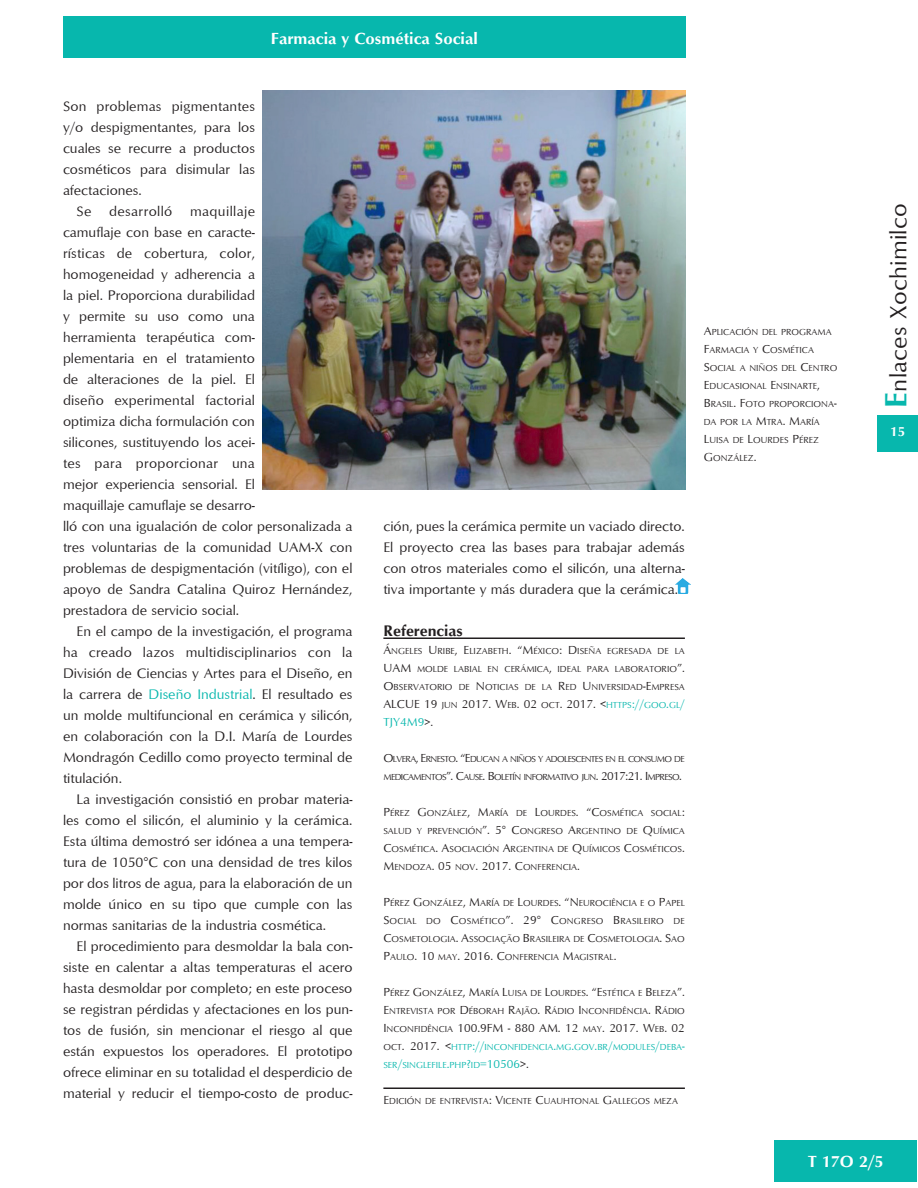
<style>
.page{position:relative;width:918px;height:1188px;background:#fff}
.page>*{position:absolute;margin:0;border:0;box-sizing:border-box;transform-origin:0 0}
.t1{font:24px "Optimum";letter-spacing:.01em;color:#231f20}
.t2{font:700 16.5px "Optimum";color:#fff}
.subtitulo{font:700 15.75px "Optimum";color:#231f20}
.cuerpo_de_texto{font:14.25px/21px "Optimum";color:#231f20;text-align:justify}
.cuerpo_de_textosin_s{font:14.25px/21px "Optimum";color:#231f20;text-align:justify}
.cuerpo_de_texto-2{font:14.25px "Optimum";letter-spacing:.025em;color:#231f20}
.t3{font:700 13.5px "Optimum";color:#fff}
.pie{font:12px/18px "Optimum";color:#231f20}
.pie_2o_parrafo{font:12px "Optimum";color:#231f20}
.pie_2o_parrafo-2{font:9px/18px "Optimum";color:#231f20;text-align:justify}
.pie-2{font:9px/18px "Optimum";color:#231f20;text-align:right}
.pies_de_foto{font:9px/18px "Optimum";color:#231f20}
.pie_2o_parrafo-3{font:9px/18px "Optimum";letter-spacing:-.065em;color:#231f20}
.pie_2o_parrafo-4{font:9px/18px "Optimum";color:#07b7ad}
.s1{color:#07b7ad}
.s2{font-size:12px}
.s3{font-weight:700;font-size:31.5px;color:#07b7ad}
.s4{font-size:9px}
.s5{font-size:9px;color:#07b7ad}
.s6{color:#231f20}
.s7{font-size:12px;color:#231f20}
</style>
<div class="page">
<div style="left:877px;top:415px;width:41px;height:36px;background:#07b7ad"></div>
<div style="left:63px;top:16px;width:623px;height:42px;background:#07b7ad"></div>
<div style="left:775px;top:1140px;width:142px;height:42px;background:#07b7ad"></div>
<hr style="left:383px;top:638px;width:302px;height:1px;background:#231f20">
<hr style="left:383px;top:1088px;width:302px;height:1px;background:#231f20">
<img style="left:676px;top:578px;width:15px;height:16px">
<img style="left:262px;top:90px;width:424px;height:399px">
<p class="t2" style="left:271px;top:28px;width:209px">Farmacia y Cosmética Social</p>
<p class="cuerpo_de_textosin_s" style="left:63px;top:95px;width:194px">Son problemas pigmentantes y/o despigmentantes, para los cuales se recurre a productos cosméticos para disimular las afectaciones.</p>
<p class="cuerpo_de_texto" style="left:76px;top:200px;width:16px">Se</p>
<p class="cuerpo_de_texto-2" style="left:109px;top:202px;width:65px">desarrolló</p>
<p class="cuerpo_de_texto" style="left:63px;top:200px;width:291px;text-align:left;text-indent:127px">maquillaje<br>camuflaje con base en caracte-<br>rísticas de cobertura, color,<br>homogeneidad y adherencia a<br>la piel. Proporciona durabilidad<br>y permite su uso como una<br>herramienta terapéutica com-<br>plementaria en el tratamiento<br>de alteraciones de la piel. El<br>diseño experimental factorial<br>optimiza dicha formulación con<br>silicones, sustituyendo los acei-<br>tes para proporcionar una<br>mejor experiencia sensorial. El<br>maquillaje camuflaje se desarro-<br>lló con una igualación de color personalizada a tres voluntarias de la comunidad UAM-X con problemas de despigmentación (vitíligo), con el apoyo de Sandra Catalina Quiroz Hernández, prestadora de servicio social.</p>
<p class="cuerpo_de_texto" style="left:63px;top:620px;width:291px;text-indent:14px">En el campo de la investigación, el programa ha creado lazos multidisciplinarios con la División de Ciencias y Artes para el Diseño, en la carrera de <span class="s1">Diseño Industrial</span>. El resultado es un molde multifuncional en cerámica y silicón, en colaboración con la D.I. María de Lourdes Mondragón Cedillo como proyecto terminal de titulación.</p>
<p class="cuerpo_de_texto" style="left:63px;top:788px;width:291px;text-indent:14px">La investigación consistió en probar materia&shy;les como el silicón, el aluminio y la cerámica.<br>Esta última demostró ser idónea a una tempera&shy;tura de 1050°C con una densidad de tres kilos por dos litros de agua, para la elaboración de un molde único en su tipo que cumple con las normas sanitarias de la industria cosmética.</p>
<p class="cuerpo_de_texto" style="left:63px;top:935px;width:291px;text-indent:14px">El procedimiento para desmoldar la bala con&shy;siste en calentar a altas temperaturas el acero hasta desmoldar por completo; en este proceso se registran pérdidas y afectaciones en los pun&shy;tos de fusión, sin mencionar el riesgo al que están expuestos los operadores. El prototipo ofrece eliminar en su totalidad el desperdicio de material y reducir el tiempo-costo de produc-</p>
<p class="pies_de_foto" style="left:704px;top:323px;width:135px"><span class="s2">A</span>PLICACIÓN DEL PROGRAMA<br><span class="s2">F</span>ARMACIA Y <span class="s2">C</span>OSMÉTICA<br><span class="s2">S</span>OCIAL A NIÑOS DEL <span class="s2">C</span>ENTRO<br><span class="s2">E</span>DUCASIONAL <span class="s2">E</span>NSINARTE<span class="s2">,<br>B</span> RASIL<span class="s2">. F</span>OTO PROPORCIONA<span class="s2">-<br></span>DA POR LA <span class="s2">M</span>TRA<span class="s2">. M</span>ARÍA<br><span class="s2">L</span>UISA DE <span class="s2">L</span>OURDES <span class="s2">P</span>ÉREZ<br><span class="s2">G</span>ONZÁLEZ<span class="s2">.</span></p>
<h1 class="t1" style="left:884px;top:408px;width:206px;rotate:-90deg"><span class="s3">E</span>nlaces Xochimilco</h1>
<p class="t3" style="left:890px;top:424px;width:16px">15</p>
<p class="cuerpo_de_texto" style="left:383px;top:515px;width:303px">ción, pues la cerámica permite un vaciado directo.<br>El proyecto crea las bases para trabajar además con otros materiales como el silicón, una alterna&shy;tiva importante y más duradera que la cerámica.</p>
<p class="subtitulo" style="left:383px;top:622px;width:81px">Referencias</p>
<p class="pie-2" style="left:383px;top:642px;width:303px"><span class="s2">Á</span>NGELES <span class="s2">U</span> RIBE<span class="s2">, E</span>LIZABETH<span class="s2">. “M</span> ÉXICO<span class="s2">: D</span> ISEÑA EGRESADA DE LA</p>
<p class="pie" style="left:383px;top:659px;width:10px">UAM</p>
<p class="pie-2" style="left:383px;top:660px;width:303px">MOLDE LABIAL EN CERÁMICA<span class="s2">,</span> IDEAL PARA LABORATORIO<span class="s2">”.<br>O</span>BSERVATORIO DE <span class="s2">N</span> OTICIAS DE LA <span class="s2">R</span>ED <span class="s2">U</span> NIVERSIDAD<span class="s2">-E</span>MPRESA</p>
<p class="pie" style="left:383px;top:695px;width:9px">ALCUE</p>
<p class="pie" style="left:383px;top:695px;width:303px;text-indent:41px">19 <span class="s4">JUN</span> 2017. W<span class="s4">EB</span>. 02 <span class="s4">OCT</span>. 2017. &lt;<span class="s5">HTTPS</span><span class="s1">://</span><span class="s5">GOO</span><span class="s1">.</span><span class="s5">GL</span><span class="s1">/<br>TJY4M9</span>&gt;.</p>
<p class="pie_2o_parrafo-3" style="left:383px;top:750px;width:303px"><span class="s2">O</span>LVERA<span class="s2">, E</span>RNESTO<span class="s2">. “E</span>DUCAN A NIÑOS Y ADOLESCENTES EN EL CONSUMO DE<br>MEDICAMENTOS<span class="s2">”. C</span>AUSE<span class="s2">. B</span>OLETÍN INFORMATIVO JUN<span class="s2">. 2017:21. I</span> MPRESO<span class="s2">.</span></p>
<p class="pie_2o_parrafo-2" style="left:383px;top:804px;width:303px"><span class="s2">P</span>ÉREZ <span class="s2">G</span>ONZÁLEZ<span class="s2">, M</span>ARÍA DE <span class="s2">L</span>OURDES<span class="s2">. “C</span>OSMÉTICA SOCIAL<span class="s2">:<br></span>SALUD Y PREVENCIÓN<span class="s2">”. 5° C</span>ONGRESO <span class="s2">A</span>RGENTINO DE <span class="s2">Q</span>UÍMICA <span class="s2">C</span>OSMÉTICA<span class="s2">. A</span>SOCIACIÓN <span class="s2">A</span>RGENTINA DE <span class="s2">Q</span>UÍMICOS <span class="s2">C</span>OSMÉTICOS<span class="s2">.<br>M</span> ENDOZA<span class="s2">. 05</span> NOV<span class="s2">. 2017. C</span>ONFERENCIA<span class="s2">.</span></p>
<p class="pie_2o_parrafo-2" style="left:383px;top:894px;width:303px"><span class="s2">P</span>ÉREZ <span class="s2">G</span>ONZÁLEZ<span class="s2">, M</span>ARÍA DE <span class="s2">L</span>OURDES<span class="s2">. “N</span> EUROCIÊNCIA E O <span class="s2">P</span>APEL <span class="s2">S</span>OCIAL DO <span class="s2">C</span>OSMÉTICO<span class="s2">”. 29° C</span>ONGRESO <span class="s2">B</span> RASILEIRO DE <span class="s2">C</span>OSMETOLOGIA<span class="s2">. A</span>SSOCIAÇÃO <span class="s2">B</span> RASILEIRA DE <span class="s2">C</span>OSMETOLOGIA<span class="s2">. S</span>AO <span class="s2">P</span>AULO<span class="s2">. 10</span> MAY<span class="s2">. 2016. C</span>ONFERENCIA <span class="s2">M</span>AGISTRAL<span class="s2">.</span></p>
<p class="pie_2o_parrafo-2" style="left:383px;top:984px;width:303px"><span class="s2">P</span>ÉREZ <span class="s2">G</span>ONZÁLEZ<span class="s2">, M</span>ARÍA <span class="s2">L</span>UISA DE <span class="s2">L</span>OURDES<span class="s2">. “E</span>STÉTICA E <span class="s2">B</span> ELEZA<span class="s2">”.<br>E</span>NTREVISTA POR <span class="s2">D</span> ÉBORAH <span class="s2">R</span>AJÃO<span class="s2">. R</span>ÁDIO <span class="s2">I</span> NCONFIDÊNCIA<span class="s2">. R</span>ÁDIO</p>
<p class="pie_2o_parrafo" style="left:383px;top:1021px;width:303px">I <span class="s4">NCONFIDÊNCIA</span> 100.9FM - 880 AM. 12 <span class="s4">MAY</span>. 2017. W<span class="s4">EB</span>. 02</p>
<p class="pie_2o_parrafo-4" style="left:383px;top:1038px;width:303px"><span class="s6">OCT</span><span class="s7">. 2017. &lt;</span>HTTP<span class="s2">://</span>INCONFIDENCIA<span class="s2">.</span>MG<span class="s2">.</span>GOV<span class="s2">.</span>BR<span class="s2">/</span>MODULES<span class="s2">/</span>DEBA<span class="s2">-<br></span>SER<span class="s2">/</span>SINGLEFILE<span class="s2">.</span>PHP<span class="s2">?</span>ID<span class="s2">=10506</span><span class="s7">&gt;.</span></p>
<p class="pie-2" style="left:383px;top:1092px;width:296px"><span class="s2">E</span>DICIÓN DE ENTREVISTA<span class="s2">: V</span>ICENTE <span class="s2">C</span>UAUHTONAL <span class="s2">G</span>ALLEGOS MEZA</p>
<p class="t2" style="left:808px;top:1152px;width:77px">T 17O 2/5</p>
</div>
